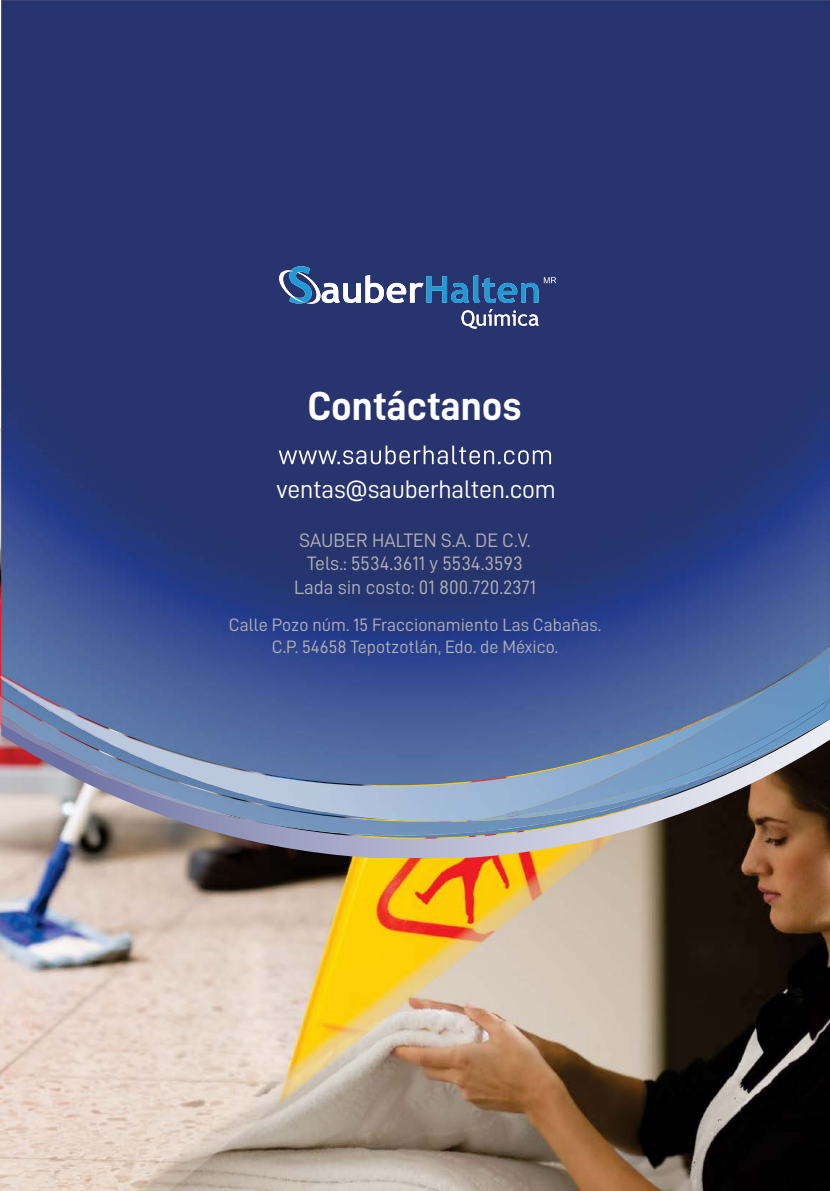
<style>
.page{position:relative;width:830px;height:1191px;background:#fff}
.page>*{position:absolute;margin:0;border:0;box-sizing:border-box;transform-origin:0 0}
.t1{font:40.5px "D DIN Bold";color:#fff}
.t2{font:25.5px "D DIN";letter-spacing:-.01em;color:#fff}
.t3{font:19.5px/23.4px "D DIN";color:#b1b1b1;text-align:center}
.t4{font:18px/21.6px "D DIN";color:#b1b1b1;text-align:center}
</style>
<div class="page">
<img style="left:0;top:429px;width:829px;height:762px">
<img style="left:1px;top:837px;width:828px;height:21px">
<img style="left:1px;top:0;width:828px;height:837px">
<img style="left:1px;top:821px;width:461px;height:14px">
<img style="left:1px;top:648px;width:689px;height:173px">
<img style="left:433px;top:786px;width:396px;height:35px">
<img style="left:1px;top:649px;width:828px;height:137px">
<img style="left:682px;top:711px;width:41px;height:18px">
<img style="left:434px;top:819px;width:41px;height:2px">
<svg style="left:278px;top:445px;width:272px;height:19px;background:#58618e"></svg>
<svg style="left:276px;top:266px;width:280px;height:63px;background:#3e5286"></svg>
<h1 class="t1" style="left:307px;top:383px;width:216px">Contáctanos</h1>
<h2 class="t2" style="left:276px;top:475px;width:281px">ventas@sauberhalten.com</h2>
<p class="t3" style="left:294px;top:528px;width:243px">SAUBER HALTEN S.A. DE C.V.<br>Tels.: 5534.3611 y 5534.3593<br>Lada sin costo: 01 800.720.2371</p>
<p class="t4" style="left:229px;top:614px;width:373px">Calle Pozo núm. 15 Fraccionamiento Las Cabañas.<br>C.P. 54658 Tepotzotlán, Edo. de México.</p>
</div>
